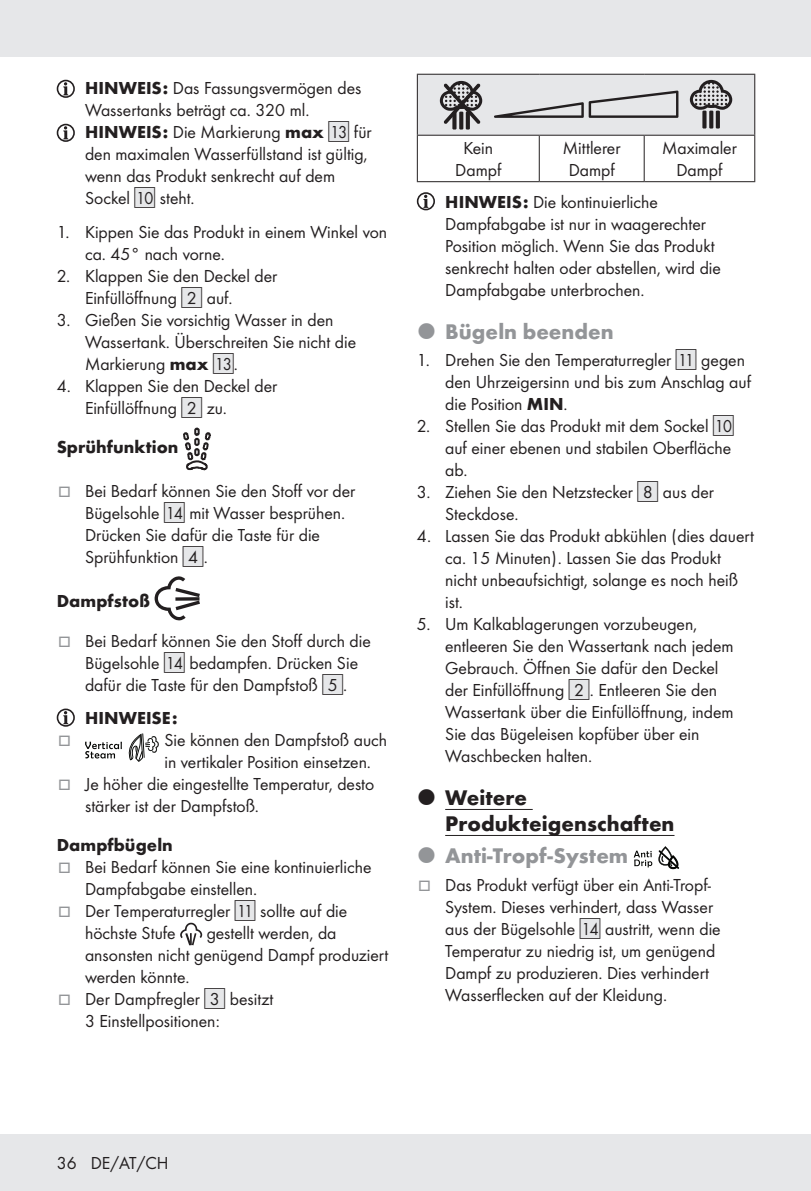
<style>
.page{position:relative;width:811px;height:1191px;background:#fff}
.page>*{position:absolute;margin:0;border:0;box-sizing:border-box;transform-origin:0 0}
.t1{font:700 22px "Futura";color:#939598}
.t2{font:700 22px/26px "Futura";color:#231f20}
.Indent_SB{font:18px/22px "Futura Boo";color:#231f20}
.Indent{font:18px/22px "Futura Boo";color:#231f20}
.Body{font:18px/22px "Futura Boo";color:#231f20;text-align:center}
.Headline-03_SB{font:700 18px "Futura";color:#231f20}
.Indent_SB-2{font:700 18px "Futura";color:#231f20}
.s1{font-family:"Futura";font-weight:700}
.s2{font-family:"IMP Lidl Num Box";font-size:15.8px;color:#e6e7e9}
.s3{font-family:"IMP Lidl Num Box";font-size:15.8px}
.s4{color:#939598}
</style>
<div class="page">
<div style="left:0;top:1134px;width:811px;height:57px;background:#e6e7e9"></div>
<div style="left:0;top:0;width:811px;height:57px;background:#e6e7e9"></div>
<div style="left:57px;top:80px;width:18px;height:18px;border:2px solid #231f20;border-radius:50%"></div>
<svg style="left:63px;top:82px;width:5px;height:13px"></svg>
<div style="left:57px;top:124px;width:18px;height:18px;border:2px solid #231f20;border-radius:50%"></div>
<svg style="left:63px;top:126px;width:5px;height:13px"></svg>
<svg style="left:183px;top:427px;width:28px;height:44px"></svg>
<svg style="left:155px;top:576px;width:45px;height:44px"></svg>
<svg style="left:57px;top:709px;width:17px;height:17px"></svg>
<div style="left:57px;top:708px;width:18px;height:18px;border:2px solid #231f20;border-radius:50%"></div>
<svg style="left:63px;top:711px;width:5px;height:13px"></svg>
<svg style="left:85px;top:741px;width:37px;height:17px"></svg>
<svg style="left:128px;top:733px;width:31px;height:28px"></svg>
<svg style="left:180px;top:922px;width:22px;height:23px"></svg>
<hr style="left:445px;top:809px;width:88px;height:1px;background:#231f20">
<hr style="left:445px;top:835px;width:229px;height:1px;background:#231f20">
<div style="left:417px;top:74px;width:338px;height:61px;background:#e6e7e9"></div>
<hr style="left:417px;top:74px;width:122px;height:1px;background:#231f20">
<hr style="left:417px;top:75px;width:1px;height:60px;background:#231f20">
<hr style="left:539px;top:74px;width:105px;height:1px;background:#231f20">
<hr style="left:644px;top:74px;width:111px;height:1px;background:#231f20">
<hr style="left:754px;top:75px;width:1px;height:60px;background:#231f20">
<hr style="left:417px;top:135px;width:122px;height:1px;background:#231f20">
<hr style="left:417px;top:136px;width:1px;height:45px;background:#231f20">
<hr style="left:539px;top:135px;width:105px;height:1px;background:#231f20">
<hr style="left:539px;top:136px;width:1px;height:45px;background:#231f20">
<hr style="left:644px;top:135px;width:111px;height:1px;background:#231f20">
<hr style="left:643px;top:136px;width:1px;height:45px;background:#231f20">
<hr style="left:754px;top:136px;width:1px;height:45px;background:#231f20">
<hr style="left:417px;top:181px;width:122px;height:1px;background:#231f20">
<hr style="left:539px;top:181px;width:105px;height:1px;background:#231f20">
<hr style="left:644px;top:181px;width:111px;height:1px;background:#231f20">
<svg style="left:690px;top:80px;width:42px;height:48px"></svg>
<svg style="left:494px;top:90px;width:184px;height:28px"></svg>
<svg style="left:440px;top:81px;width:42px;height:48px"></svg>
<div style="left:417px;top:192px;width:18px;height:18px;border:2px solid #231f20;border-radius:50%"></div>
<svg style="left:423px;top:195px;width:5px;height:13px"></svg>
<svg style="left:658px;top:846px;width:21px;height:23px"></svg>
<svg style="left:634px;top:850px;width:18px;height:17px"></svg>
<p class="Indent" style="left:85px;top:76px;width:278px"><span class="s1">HINWEIS:</span> Das Fassungsvermögen des<br>Wassertanks beträgt ca. 320 ml.</p>
<p class="Indent" style="left:85px;top:120px;width:288px"><span class="s1">HINWEIS:</span> Die Markierung <span class="s1">max</span> <span class="s2">[</span><span class="s3">13]</span> für den maximalen Wasserfüllstand ist gültig, wenn das Produkt senkrecht auf dem Sockel <span class="s2">[</span><span class="s3">10]</span> steht.</p>
<p class="Indent_SB" style="left:85px;top:220px;width:304px;text-indent:-28px">1. Kippen Sie das Produkt in einem Winkel von ca. 45° nach vorne.</p>
<p class="Indent_SB" style="left:85px;top:264px;width:194px;text-indent:-28px">2. Klappen Sie den Deckel der<br>Einfüllöffnung <span class="s2">[</span><span class="s3">2]</span> auf.</p>
<p class="Indent_SB" style="left:85px;top:308px;width:273px;text-indent:-28px">3. Gießen Sie vorsichtig Wasser in den<br>Wassertank. Überschreiten Sie nicht die<br>Markierung <span class="s1">max</span> <span class="s2">[</span><span class="s3">13]</span>.</p>
<p class="Indent_SB" style="left:85px;top:374px;width:194px;text-indent:-28px">4. Klappen Sie den Deckel der<br>Einfüllöffnung <span class="s2">[</span><span class="s3">2]</span> zu.</p>
<p class="Headline-03_SB" style="left:57px;top:433px;width:123px">Sprühfunktion</p>
<p class="Indent_SB" style="left:85px;top:479px;width:272px;text-indent:-27px"><span class="s4">□</span> Bei Bedarf können Sie den Stoff vor der Bügelsohle <span class="s2">[</span><span class="s3">14]</span> mit Wasser besprühen.<br>Drücken Sie dafür die Taste für die Sprühfunktion <span class="s2">[</span><span class="s3">4]</span>.</p>
<p class="Headline-03_SB" style="left:57px;top:588px;width:95px">Dampfstoß</p>
<p class="Indent_SB" style="left:85px;top:628px;width:287px;text-indent:-27px"><span class="s4">□</span> Bei Bedarf können Sie den Stoff durch die<br>Bügelsohle <span class="s2">[</span><span class="s3">14]</span> bedampfen. Drücken Sie dafür die Taste für den Dampfstoß <span class="s2">[</span><span class="s3">5]</span>.</p>
<p class="Indent_SB-2" style="left:85px;top:704px;width:94px">HINWEISE:</p>
<p class="Indent_SB" style="left:164px;top:728px;width:224px">Sie können den Dampfstoß auch in vertikaler Position einsetzen.</p>
<p class="Indent_SB" style="left:85px;top:772px;width:291px;text-indent:-27px"><span class="s4">□</span> Je höher die eingestellte Temperatur, desto stärker ist der Dampfstoß.</p>
<p class="Headline-03_SB" style="left:57px;top:831px;width:118px">Dampfbügeln</p>
<p class="Indent_SB" style="left:85px;top:855px;width:288px;text-indent:-27px"><span class="s4">□</span> Bei Bedarf können Sie eine kontinuierliche<br>Dampfabgabe einstellen.</p>
<p class="Indent_SB" style="left:85px;top:899px;width:264px;text-indent:-27px"><span class="s4">□</span> Der Temperaturregler <span class="s2">[</span><span class="s3">11]</span> sollte auf die höchste Stufe</p>
<p class="Indent_SB" style="left:85px;top:921px;width:305px;text-indent:122px">gestellt werden, da ansonsten nicht genügend Dampf produziert werden könnte.</p>
<p class="Indent_SB" style="left:85px;top:987px;width:190px;text-indent:-27px"><span class="s4">□</span> Der Dampfregler <span class="s2">[</span><span class="s3">3]</span> besitzt<br>3 Einstellpositionen:</p>
<p class="Body" style="left:455px;top:136px;width:48px">Kein<br>Dampf</p>
<p class="Body" style="left:563px;top:136px;width:59px">Mittlerer<br>Dampf</p>
<p class="Body" style="left:662px;top:136px;width:76px">Maximaler<br>Dampf</p>
<p class="Indent_SB" style="left:445px;top:190px;width:277px"><span class="s1">HINWEIS:</span> Die kontinuierliche Dampfabgabe ist nur in waagerechter Position möglich. Wenn Sie das Produkt senkrecht halten oder abstellen, wird die Dampfabgabe unterbrochen.</p>
<p class="t1" style="left:445px;top:315px;width:170px">Bügeln beenden</p>
<p class="Indent_SB" style="left:445px;top:348px;width:307px;text-indent:-28px">1. Drehen Sie den Temperaturregler <span class="s2">[</span><span class="s3">11]</span> gegen den Uhrzeigersinn und bis zum Anschlag auf die Position <span class="s1">MIN</span>.</p>
<p class="Indent_SB" style="left:445px;top:414px;width:290px;text-indent:-28px">2. Stellen Sie das Produkt mit dem Sockel <span class="s2">[</span><span class="s3">10] </span>auf einer ebenen und stabilen Oberfläche ab.</p>
<p class="Indent_SB" style="left:445px;top:480px;width:270px;text-indent:-28px">3. Ziehen Sie den Netzstecker <span class="s2">[</span><span class="s3">8]</span> aus der<br>Steckdose.</p>
<p class="Indent_SB" style="left:445px;top:524px;width:310px;text-indent:-28px">4. Lassen Sie das Produkt abkühlen (dies dauert ca. 15 Minuten). Lassen Sie das Produkt nicht unbeaufsichtigt, solange es noch heiß ist.</p>
<p class="Indent_SB" style="left:445px;top:612px;width:290px;text-indent:-28px">5. Um Kalkablagerungen vorzubeugen, entleeren Sie den Wassertank nach jedem Gebrauch. Öffnen Sie dafür den Deckel der Einfüllöffnung <span class="s2">[</span><span class="s3">2]</span>. Entleeren Sie den Wassertank über die Einfüllöffnung, indem Sie das Bügeleisen kopfüber über ein Waschbecken halten.</p>
<p class="t2" style="left:445px;top:783px;width:231px">Weitere<br>Produkteigenschaften</p>
<p class="t1" style="left:445px;top:839px;width:184px">Anti-Tropf-System</p>
<p class="Indent_SB" style="left:445px;top:873px;width:277px;text-indent:-27px"><span class="s4">□</span> Das Produkt verfügt über ein Anti-Tropf-System. Dieses verhindert, dass Wasser aus der Bügelsohle <span class="s2">[</span><span class="s3">14]</span> austritt, wenn die Temperatur zu niedrig ist, um genügend Dampf zu produzieren. Dies verhindert Wasserflecken auf der Kleidung.</p>
<p class="Indent_SB" style="left:57px;top:1151px;width:113px">36 DE/AT/CH</p>
</div>
